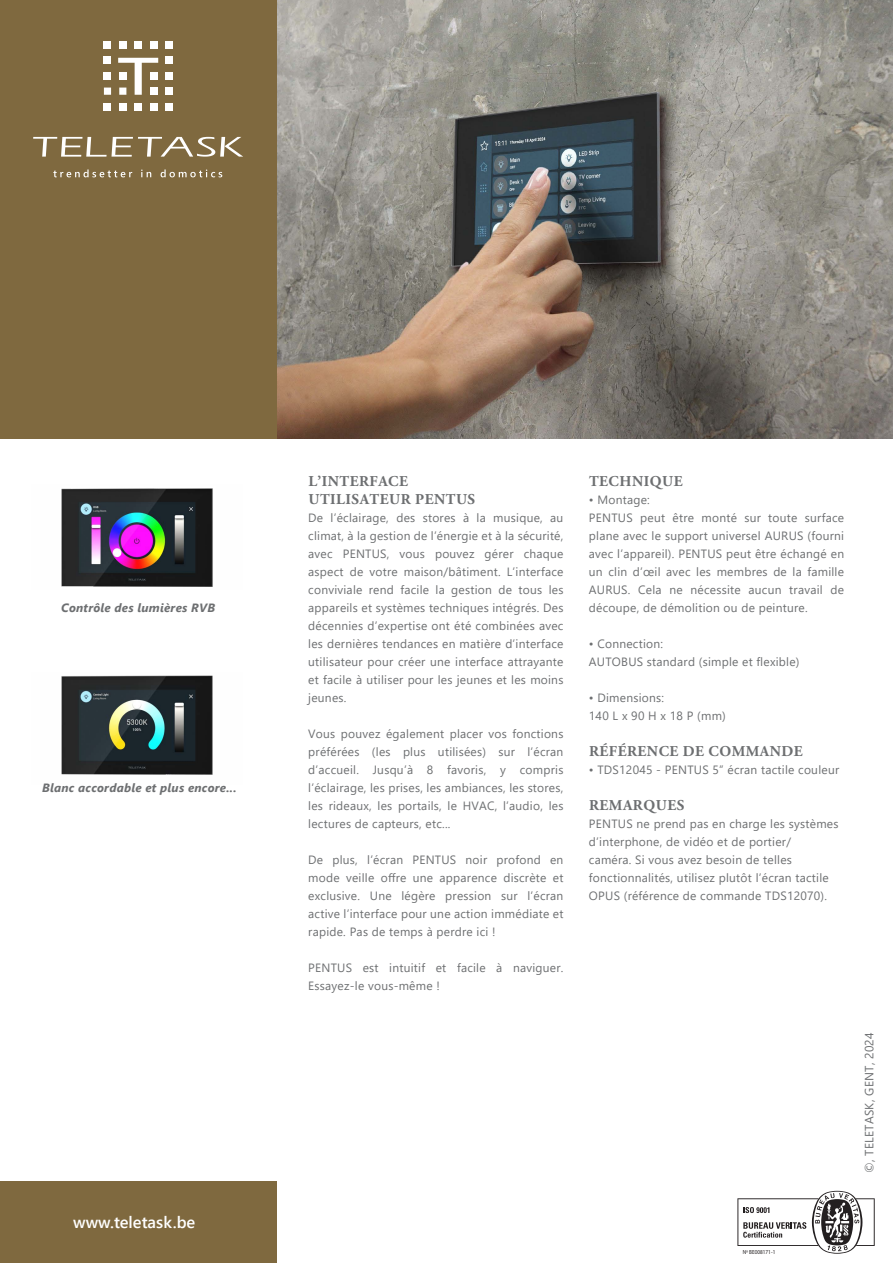
<style>
.page{position:relative;width:893px;height:1263px;background:#fff}
.page>*{position:absolute;margin:0;border:0;box-sizing:border-box;transform-origin:0 0}
.TT_website{font:600 16.5px "Segoe UI";color:#fff}
.Body_Titel{font:700 15px "Adobe Garamond Pro";letter-spacing:.035em;color:#6d6f71}
.Body{font:700 15px/18px "Adobe Garamond Pro";letter-spacing:.035em;color:#6d6f71}
.Body-2{font:12px/18px "Segoe UI";letter-spacing:.02em;color:#6d6f71;text-align:justify}
.Bullet_list{font:12px/18px "Segoe UI";letter-spacing:.02em;color:#6d6f71;text-align:justify}
.Body_Titel-2{font:12px/18px "Segoe UI";letter-spacing:.02em;color:#6d6f71}
.Intro{font:italic 700 12px "Segoe UI";letter-spacing:.02em;color:#6d6f71}
.Contact_info{font:12px "Segoe UI";letter-spacing:.02em;color:#6d6f71}
.t1{font:condensed 5.85px "Helvetica";color:#231f20;scale:.9 1}
</style>
<div class="page">
<img style="left:276px;top:0;width:617px;height:438px">
<div style="left:0;top:0;width:276px;height:438px;background:#7f693f"></div>
<svg style="left:53px;top:169px;width:79px;height:8px"></svg>
<svg style="left:141px;top:170px;width:10px;height:7px"></svg>
<svg style="left:161px;top:169px;width:61px;height:8px"></svg>
<div style="left:165px;top:41px;width:7px;height:7px;background:#fff"></div>
<div style="left:165px;top:57px;width:7px;height:7px;background:#fff"></div>
<div style="left:165px;top:72px;width:7px;height:7px;background:#fff"></div>
<div style="left:165px;top:88px;width:7px;height:7px;background:#fff"></div>
<div style="left:165px;top:103px;width:7px;height:7px;background:#fff"></div>
<div style="left:150px;top:41px;width:7px;height:7px;background:#fff"></div>
<div style="left:150px;top:103px;width:7px;height:7px;background:#fff"></div>
<div style="left:135px;top:41px;width:7px;height:7px;background:#fff"></div>
<div style="left:135px;top:103px;width:7px;height:7px;background:#fff"></div>
<div style="left:119px;top:41px;width:7px;height:7px;background:#fff"></div>
<svg style="left:118px;top:58px;width:40px;height:37px"></svg>
<div style="left:119px;top:72px;width:7px;height:7px;background:#fff"></div>
<div style="left:119px;top:88px;width:7px;height:7px;background:#fff"></div>
<div style="left:119px;top:103px;width:7px;height:7px;background:#fff"></div>
<div style="left:104px;top:41px;width:7px;height:7px;background:#fff"></div>
<div style="left:104px;top:57px;width:7px;height:7px;background:#fff"></div>
<div style="left:104px;top:72px;width:7px;height:7px;background:#fff"></div>
<div style="left:104px;top:88px;width:7px;height:7px;background:#fff"></div>
<div style="left:104px;top:103px;width:7px;height:7px;background:#fff"></div>
<svg style="left:33px;top:137px;width:210px;height:20px"></svg>
<svg style="left:737px;top:1191px;width:138px;height:63px"></svg>
<div style="left:0;top:1181px;width:276px;height:82px;background:#7f693f"></div>
<img style="left:61px;top:488px;width:152px;height:99px">
<img style="left:61px;top:675px;width:152px;height:100px">
<p class="Intro" style="left:61px;top:596px;width:155px">Contrôle des lumières RVB</p>
<p class="Intro" style="left:42px;top:776px;width:196px">Blanc accordable et plus encore...</p>
<p class="TT_website" style="left:73px;top:1206px;width:124px">www.teletask.be</p>
<p class="Body" style="left:308px;top:473px;width:168px">L’INTERFACE<br>UTILISATEUR PENTUS</p>
<p class="Body-2" style="left:308px;top:508px;width:257px">De l’éclairage, des stores à la musique, au climat, à la gestion de l’énergie et à la sécurité, avec PENTUS, vous pouvez gérer chaque aspect de votre maison/bâtiment. L’interface conviviale rend facile la gestion de tous les appareils et systèmes techniques intégrés. Des décennies d’expertise ont été combinées avec les dernières tendances en matière d’interface utilisateur pour créer une interface attrayante et facile à utiliser pour les jeunes et les moins jeunes.</p>
<p class="Body-2" style="left:308px;top:724px;width:257px">Vous pouvez également placer vos fonctions préférées (les plus utilisées) sur l’écran d’accueil. Jusqu’à 8 favoris, y compris l’éclairage, les prises, les ambiances, les stores, les rideaux, les portails, le HVAC, l’audio, les lectures de capteurs, etc...</p>
<p class="Body-2" style="left:308px;top:850px;width:257px">De plus, l’écran PENTUS noir profond en mode veille offre une apparence discrète et exclusive. Une légère pression sur l’écran active l’interface pour une action immédiate et rapide. Pas de temps à perdre ici !</p>
<p class="Body-2" style="left:308px;top:958px;width:257px">PENTUS est intuitif et facile à naviguer.<br>Essayez-le vous-même !</p>
<p class="Body_Titel" style="left:589px;top:473px;width:95px">TECHNIQUE</p>
<p class="Body-2" style="left:589px;top:490px;width:62px">• Montage:</p>
<p class="Bullet_list" style="left:589px;top:508px;width:257px">PENTUS peut être monté sur toute surface plane avec le support universel AURUS (fourni avec l’appareil). PENTUS peut être échangé en un clin d’œil avec les membres de la famille AURUS. Cela ne nécessite aucun travail de découpe, de démolition ou de peinture.</p>
<p class="Body-2" style="left:589px;top:634px;width:76px">• Connection:</p>
<p class="Bullet_list" style="left:589px;top:652px;width:212px">AUTOBUS standard (simple et flexible)</p>
<p class="Body-2" style="left:589px;top:688px;width:77px">• Dimensions:</p>
<p class="Bullet_list" style="left:589px;top:706px;width:138px">140 L x 90 H x 18 P (mm)</p>
<p class="Body_Titel" style="left:589px;top:743px;width:215px">RÉFÉRENCE DE COMMANDE</p>
<p class="Body-2" style="left:589px;top:760px;width:252px">• TDS12045 - PENTUS 5” écran tactile couleur</p>
<p class="Body_Titel" style="left:589px;top:797px;width:97px">REMARQUES</p>
<p class="Body_Titel-2" style="left:589px;top:814px;width:251px">PENTUS ne prend pas en charge les systèmes d’interphone, de vidéo et de portier/<br>caméra. Si vous avez besoin de telles fonctionnalités, utilisez plutôt l’écran tactile OPUS (référence de commande TDS12070).</p>
<p class="Contact_info" style="left:858px;top:1173px;width:142px;rotate:-90deg">©, TELETASK, GENT, 2024</p>
<p class="t1" style="left:743px;top:1248px;width:38px">Nº BE008171-1</p>
</div>
